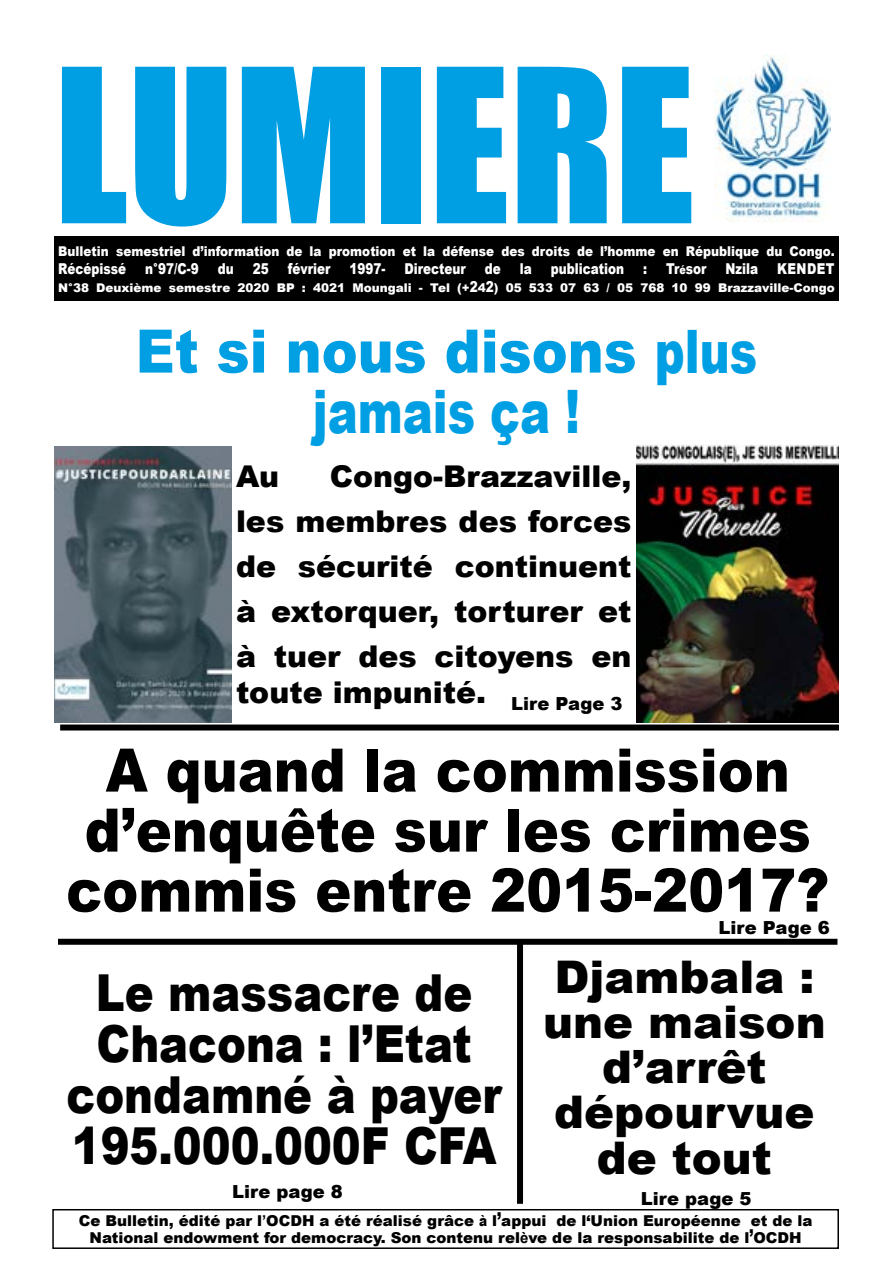
<style>
.page{position:relative;width:893px;height:1263px;background:#fff}
.page>*{position:absolute;margin:0;border:0;box-sizing:border-box;transform-origin:0 0}
.t1{font:198px "Impact";color:#009fe3}
.t2{font:900 60px/60px "Arial";color:#000;text-align:center;scale:.9 1}
.t3{font:900 60px/60px "Arial";color:#009fe3;text-align:center;scale:.9 1}
.t4{font:900 51px/51px "Arial";color:#000;text-align:center;scale:.85 1}
.t5{font:900 45px/45px "Arial";color:#000;text-align:center}
.t6{font:900 30px/45px "Arial";color:#000;text-align:justify}
.t7{font:900 18px "Arial";color:#000}
.t8{font:900 15px/16.5px "Arial";color:#000;text-align:center}
.t9{font:900 15px "Arial";color:#fff;scale:.8 1}
.t10{font:900 13.5px "Arial";color:#fff;scale:.89 1}
.t11{font:900 12px "Arial";color:#fff}
.s1{font-size:12px}
.s2{font-size:15px}
.s3{font-weight:700}
.s4{font-size:18.75px}
</style>
<div class="page">
<div style="left:54px;top:236px;width:785px;height:65px;background:#000"></div>
<img style="left:715px;top:54px;width:115px;height:168px">
<div style="left:52px;top:1209px;width:787px;height:40px;border:2px solid #000"></div>
<div style="left:60px;top:724px;width:779px;height:6px;background:#000"></div>
<div style="left:58px;top:939px;width:779px;height:6px;background:#000"></div>
<div style="left:517px;top:940px;width:6px;height:264px;background:#000"></div>
<img style="left:55px;top:446px;width:177px;height:276px">
<img style="left:637px;top:444px;width:202px;height:278px">
<h1 class="t1" style="left:54px;top:-8px;width:642px">LUMIERE</h1>
<p class="t10" style="left:58px;top:241px;width:874px">Bulletin semestriel d’information de la promotion et la défense des droits de l’homme en République du Congo.</p>
<p class="t9" style="left:58px;top:258px;width:87px">Récépissé</p>
<p class="t9" style="left:145px;top:258px;width:68px">n°97/C-9</p>
<p class="t9" style="left:218px;top:258px;width:22px">du</p>
<p class="t9" style="left:253px;top:258px;width:22px">25</p>
<p class="t9" style="left:288px;top:258px;width:55px">février</p>
<p class="t9" style="left:349px;top:258px;width:47px">1997-</p>
<p class="t9" style="left:404px;top:258px;width:78px">Directeur</p>
<p class="t9" style="left:485px;top:258px;width:22px">de</p>
<p class="t9" style="left:520px;top:258px;width:16px">la</p>
<p class="t9" style="left:551px;top:258px;width:93px">publication</p>
<p class="t9" style="left:643px;top:258px;width:6px">:</p>
<p class="t9" style="left:666px;top:258px;width:52px">Tr<span class="s1">é</span>sor</p>
<p class="t9" style="left:726px;top:258px;width:42px">Nzila</p>
<p class="t9" style="left:777px;top:258px;width:73px">KENDET</p>
<p class="t11" style="left:58px;top:279px;width:778px">N°38 Deuxième semestre 2020 BP : 4021 Moungali - Tel (+<span class="s2">2</span>4<span class="s2">2</span>) 05 533 07 63 / 05 768 10 99 Brazzaville-Congo</p>
<h2 class="t3" style="left:136px;top:319px;width:692px">Et si nous disons plus jamais ça !</h2>
<h3 class="t6" style="left:236px;top:453px;width:397px;text-indent:94px">Congo-Brazzaville, les membres des forces de sécurité continuent à extorquer, torturer et à tuer des citoyens en</h3>
<h3 class="t6" style="left:236px;top:669px;width:251px">toute impunité.</h3>
<h3 class="t6" style="left:236px;top:453px;width:45px">Au</h3>
<p class="t7" style="left:511px;top:691px;width:113px">Lire Page 3</p>
<h2 class="t2" style="left:66px;top:738px;width:849px">A quand la commission d’enquête sur les crimes commis entre 2015-2017?</h2>
<h3 class="t4" style="left:66px;top:965px;width:514px">Le massacre de<br>Chacona : l’Etat condamné à payer<br>195.000.000F CFA</h3>
<p class="t7" style="left:232px;top:1179px;width:112px">Lire page 8</p>
<p class="t7" style="left:719px;top:914px;width:113px">Lire Page 6</p>
<h3 class="t5" style="left:543px;top:953px;width:284px">Djambala : une maison d’arrêt dépourvue de tout</h3>
<p class="t7" style="left:641px;top:1185px;width:112px">Lire page 5</p>
<p class="t8" style="left:79px;top:1212px;width:735px">Ce Bulletin, édité par l<span class="s3">’</span>OCDH a été réalisé grâce à l<span class="s4">’</span>appui de l‘Union Européenne et de la<br>National endowment for democracy. Son contenu rel<span class="s3">è</span>ve de la responsabilite de l<span class="s4">’</span>OCDH</p>
</div>
